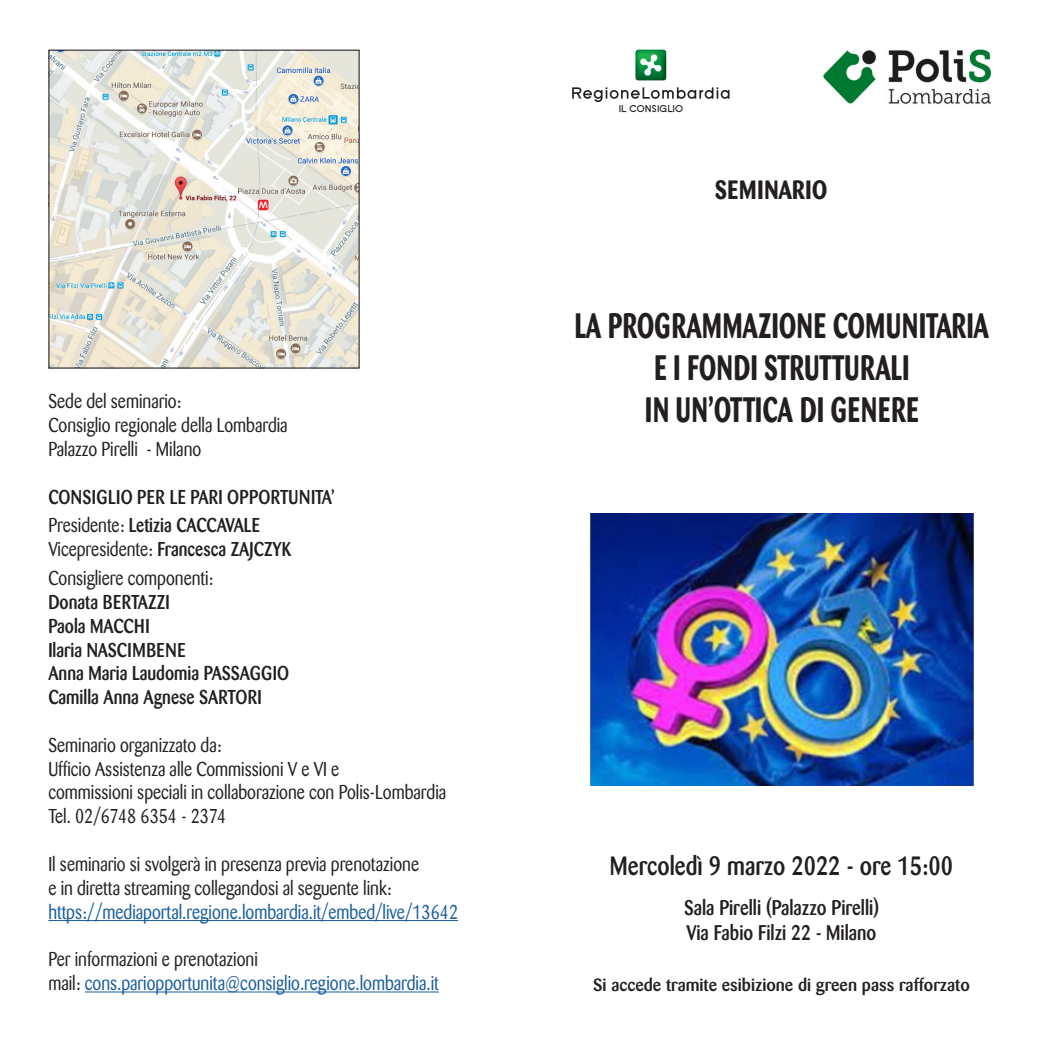
<style>
.page{position:relative;width:1042px;height:1042px;background:#fff}
.page>*{position:absolute;margin:0;border:0;box-sizing:border-box;transform-origin:0 0}
.t1{font:700 35px/42px "Barmeno";letter-spacing:.02em;color:#231f20;text-align:center;scale:.73 1}
.t2{font:500 26.25px "Barmeno";color:#231f20;scale:.86 1}
.t3{font:700 26.25px "Barmeno";letter-spacing:.02em;color:#231f20;scale:.86 1}
.t4{font:500 21px "Barmeno";color:#231f20;scale:.86 1}
.t5{font:19.78px "Barmeno";color:#231f20;scale:.85 1}
.t6{font:500 19.78px "Barmeno";color:#231f20;scale:.85 1}
.t7{font:19.78px "Barmeno";color:#175d9e;scale:.85 1}
.t8{font:500 19.78px "Barmeno";letter-spacing:.02em;color:#231f20;scale:.85 1}
.t9{font:500 17.5px "Barmeno";color:#231f20}
.t10{font:700 10.33px "SF Old Republic";color:#231f20}
.s1{font-weight:400}
.s2{color:#231f20}
</style>
<div class="page">
<svg style="left:635px;top:50px;width:31px;height:30px"></svg>
<svg style="left:572px;top:87px;width:157px;height:15px"></svg>
<img style="left:823px;top:49px;width:168px;height:55px">
<hr style="left:48px;top:920px;width:410px;height:1px;background:#175d9e">
<hr style="left:85px;top:991px;width:354px;height:1px;background:#175d9e">
<img style="left:50px;top:52px;width:308px;height:314px">
<img style="left:590px;top:513px;width:384px;height:273px">
<p class="t5" style="left:48px;top:390px;width:158px">Sede del seminario:</p>
<p class="t5" style="left:48px;top:414px;width:283px">Consiglio regionale della Lombardia</p>
<p class="t5" style="left:48px;top:438px;width:181px">Palazzo Pirelli - Milano</p>
<p class="t8" style="left:48px;top:485px;width:339px">CONSIGLIO PER LE PARI OPPORTUNITA’</p>
<p class="t6" style="left:48px;top:514px;width:250px"><span class="s1">Presidente:</span> Letizia CACCAVALE</p>
<p class="t6" style="left:48px;top:538px;width:287px"><span class="s1">Vicepresidente:</span> Francesca ZAJCZYK</p>
<p class="t5" style="left:48px;top:567px;width:196px">Consigliere componenti:</p>
<p class="t6" style="left:48px;top:590px;width:144px">Donata BERTAZZI</p>
<p class="t6" style="left:48px;top:614px;width:121px">Paola MACCHI</p>
<p class="t6" style="left:48px;top:638px;width:163px">Ilaria NASCIMBENE</p>
<p class="t6" style="left:48px;top:662px;width:285px">Anna Maria Laudomia PASSAGGIO</p>
<p class="t6" style="left:48px;top:685px;width:252px">Camilla Anna Agnese SARTORI</p>
<p class="t5" style="left:48px;top:733px;width:205px">Seminario organizzato da:</p>
<p class="t5" style="left:48px;top:757px;width:344px">Ufficio Assistenza alle Commissioni V e VI e</p>
<p class="t5" style="left:48px;top:781px;width:469px">commissioni speciali in collaborazione con Polis-Lombardia</p>
<p class="t5" style="left:48px;top:805px;width:211px">Tel. 02/6748 6354 - 2374</p>
<p class="t5" style="left:48px;top:852px;width:438px">Il seminario si svolgerà in presenza previa prenotazione</p>
<p class="t5" style="left:48px;top:876px;width:405px">e in diretta streaming collegandosi al seguente link:</p>
<p class="t7" style="left:48px;top:900px;width:483px">https://mediaportal.regione.lombardia.it/embed/live/13642</p>
<p class="t5" style="left:48px;top:948px;width:248px">Per informazioni e prenotazioni</p>
<p class="t7" style="left:48px;top:971px;width:461px"><span class="s2">mail:</span> cons.pariopportunita@consiglio.regione.lombardia.it</p>
<p class="t10" style="left:619px;top:103px;width:66px">IL CONSIGLIO</p>
<p class="t3" style="left:715px;top:173px;width:132px">SEMINARIO</p>
<p class="t1" style="left:575px;top:305px;width:569px">LA PROGRAMMAZIONE COMUNITARIA<br>E I FONDI STRUTTURALI</p>
<p class="t1" style="left:645px;top:389px;width:376px">IN UN’OTTICA DI GENERE</p>
<p class="t2" style="left:610px;top:851px;width:400px">Mercoledì 9 marzo 2022 - ore 15:00</p>
<p class="t4" style="left:684px;top:895px;width:228px">Sala Pirelli (Palazzo Pirelli)</p>
<p class="t4" style="left:686px;top:920px;width:222px">Via Fabio Filzi 22 - Milano</p>
<p class="t9" style="left:593px;top:974px;width:378px">Si accede tramite esibizione di green pass rafforzato</p>
</div>
